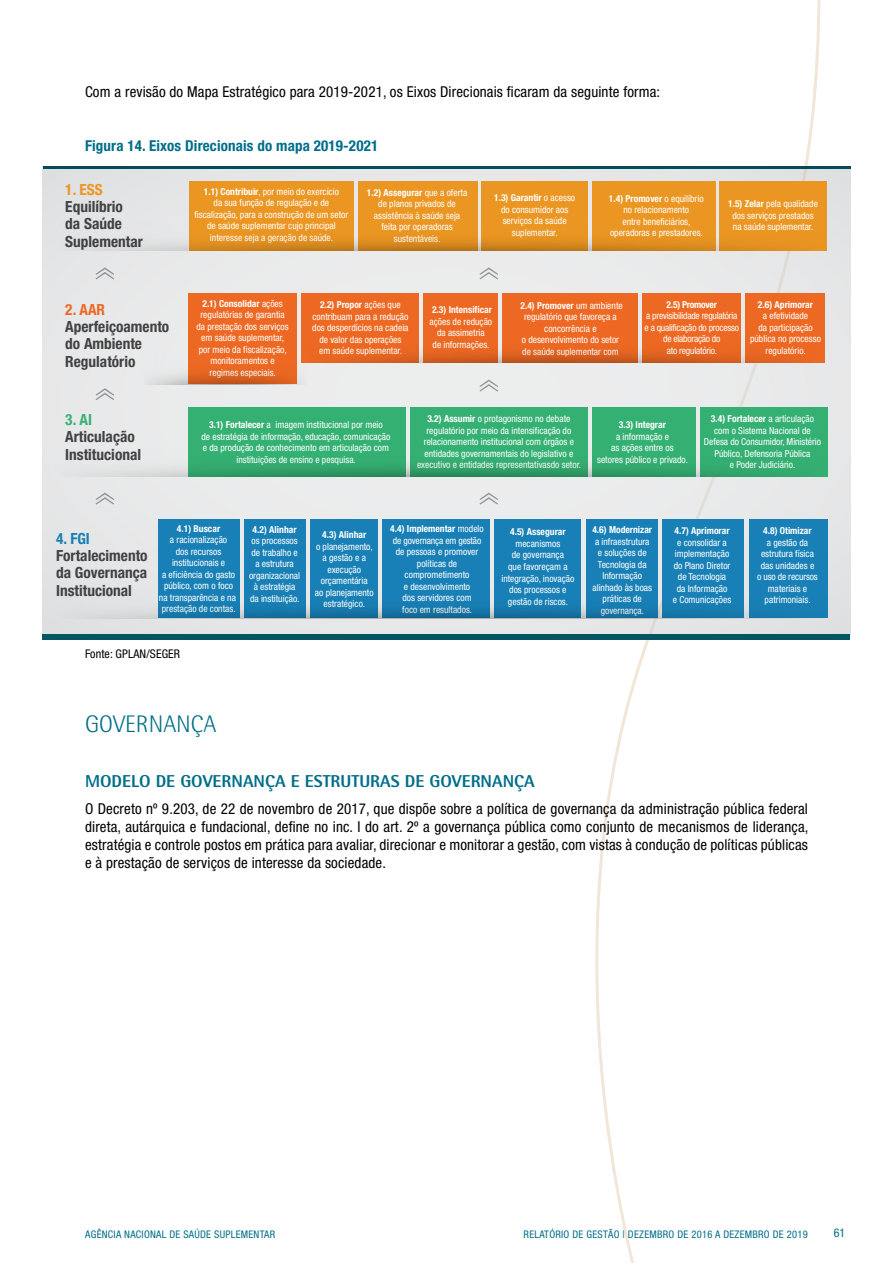
<style>
.page{position:relative;width:893px;height:1263px;background:#fff}
.page>*{position:absolute;margin:0;border:0;box-sizing:border-box;transform-origin:0 0}
.t1{font:24px "Rotis Semi Sans 45 Light";color:#006e89}
.t2{font:700 17.25px "Rotis Semi Sans 75 Extra";color:#006e89}
.t3{font:700 condensed 15.3px/17.2px "Helvetica Neue";color:#414042}
.t4{font:700 condensed 15.3px "Helvetica Neue";color:#eb9622}
.t5{font:700 condensed 15.3px "Helvetica Neue";color:#ed6923}
.t6{font:700 condensed 15.3px "Helvetica Neue";color:#1880b6}
.t7{font:700 condensed 15.3px "Helvetica Neue";color:#35b073}
.t8{font:condensed 15px/18px "Helvetica Neue";letter-spacing:.01em;color:#000;text-align:justify}
.t9{font:700 condensed 15px "Helvetica Neue";letter-spacing:.01em;color:#006e89}
.t10{font:condensed 12px "Helvetica Neue";letter-spacing:.01em;color:#000}
.t11{font:condensed 12px "Helvetica Neue";color:#006e89}
.t12{font:condensed 10.5px "Helvetica Neue";letter-spacing:.025em;color:#006e89}
.t13{font:condensed 9.6px/11.6px "Helvetica Neue";color:#fff;text-align:center}
.t14{font:700 condensed 9.6px "Helvetica Neue";color:#fff}
.t15{font:condensed 9.6px/11.6px "Helvetica Neue";letter-spacing:-.025em;color:#fff;text-align:center}
.t16{font:700 condensed 9.6px "Helvetica Neue";letter-spacing:-.025em;color:#fff}
.s1{font-weight:700}
</style>
<div class="page">
<svg style="left:526px;top:0;width:296px;height:1263px"></svg>
<div style="left:43px;top:166px;width:807px;height:470px;background:#e8e9ea"></div>
<div style="left:358px;top:181px;width:119px;height:69px;background:#eb9622"></div>
<div style="left:424px;top:293px;width:74px;height:70px;background:#ed6923"></div>
<div style="left:302px;top:293px;width:117px;height:70px;background:#ed6923"></div>
<div style="left:188px;top:293px;width:109px;height:91px;background:#ed6923"></div>
<div style="left:745px;top:293px;width:80px;height:70px;background:#ed6923"></div>
<div style="left:642px;top:293px;width:99px;height:70px;background:#ed6923"></div>
<div style="left:503px;top:293px;width:135px;height:70px;background:#ed6923"></div>
<div style="left:189px;top:181px;width:165px;height:69px;background:#eb9622"></div>
<div style="left:592px;top:181px;width:124px;height:69px;background:#eb9622"></div>
<div style="left:481px;top:181px;width:107px;height:69px;background:#eb9622"></div>
<div style="left:244px;top:520px;width:61px;height:98px;background:#1880b6"></div>
<div style="left:158px;top:520px;width:81px;height:98px;background:#1880b6"></div>
<div style="left:310px;top:520px;width:68px;height:98px;background:#1880b6"></div>
<div style="left:720px;top:181px;width:107px;height:69px;background:#eb9622"></div>
<div style="left:383px;top:520px;width:107px;height:98px;background:#1880b6"></div>
<div style="left:495px;top:520px;width:86px;height:98px;background:#1880b6"></div>
<div style="left:586px;top:520px;width:72px;height:98px;background:#1880b6"></div>
<div style="left:662px;top:520px;width:82px;height:98px;background:#1880b6"></div>
<div style="left:749px;top:520px;width:78px;height:98px;background:#1880b6"></div>
<hr style="left:43px;top:166px;width:807px;height:2px;background:#065563">
<svg style="left:301px;top:334px;width:488px;height:29px"></svg>
<svg style="left:152px;top:356px;width:160px;height:28px"></svg>
<svg style="left:77px;top:223px;width:750px;height:28px"></svg>
<div style="left:43px;top:634px;width:807px;height:5px;background:#065563"></div>
<div style="left:188px;top:408px;width:218px;height:69px;background:#35b073"></div>
<div style="left:410px;top:408px;width:178px;height:69px;background:#35b073"></div>
<div style="left:592px;top:408px;width:104px;height:69px;background:#35b073"></div>
<div style="left:700px;top:408px;width:127px;height:69px;background:#35b073"></div>
<svg style="left:92px;top:448px;width:736px;height:28px"></svg>
<svg style="left:61px;top:590px;width:767px;height:28px"></svg>
<svg style="left:479px;top:267px;width:19px;height:12px"></svg>
<svg style="left:479px;top:380px;width:19px;height:11px"></svg>
<svg style="left:479px;top:493px;width:19px;height:11px"></svg>
<svg style="left:96px;top:267px;width:18px;height:12px"></svg>
<svg style="left:96px;top:388px;width:18px;height:12px"></svg>
<svg style="left:96px;top:493px;width:18px;height:11px"></svg>
<h3 class="t8" style="left:85px;top:82px;width:577px">Com a revisão do Mapa Estratégico para 2019-2021, os Eixos Direcionais ficaram da seguinte forma:</h3>
<h3 class="t9" style="left:85px;top:136px;width:295px">Figura 14. Eixos Direcionais do mapa 2019-2021</h3>
<h3 class="t4" style="left:65px;top:180px;width:39px">1. ESS</h3>
<h3 class="t3" style="left:65px;top:198px;width:79px">Equilíbrio<br>da Saúde<br>Suplementar</h3>
<p class="t13" style="left:194px;top:186px;width:155px"><span class="s1">1.1) Contribuir</span>, por meio do exercício<br>da sua função de regulação e de fiscalização, para a construção de um setor de saúde suplementar cujo principal interesse seja a geração de saúde.</p>
<p class="t13" style="left:367px;top:186px;width:102px"><span class="s1">1.2) Assegurar</span> que a oferta de planos privados de assistência à saúde seja feita por operadoras sustentáveis.</p>
<p class="t13" style="left:494px;top:192px;width:83px"><span class="s1">1.3) Garantir</span> o acesso do consumidor aos serviços da saúde suplementar.</p>
<p class="t13" style="left:609px;top:193px;width:96px"><span class="s1">1.4) Promover</span> o equilíbrio no relacionamento<br>entre beneficiários, operadoras e prestadores.</p>
<p class="t13" style="left:728px;top:198px;width:91px"><span class="s1">1.5) Zelar</span> pela qualidade dos serviços prestados na saúde suplementar.</p>
<h3 class="t5" style="left:65px;top:300px;width:41px">2. AAR</h3>
<h3 class="t3" style="left:65px;top:318px;width:105px">Aperfeiçoamento do Ambiente<br>Regulatório</h3>
<h3 class="t7" style="left:65px;top:410px;width:28px">3. AI</h3>
<h3 class="t3" style="left:65px;top:428px;width:77px">Articulação<br>Institucional</h3>
<p class="t13" style="left:196px;top:297px;width:94px"><span class="s1">2.1) Consolidar</span> ações regulatórias de garantia da prestação dos serviços em saúde suplementar, por meio da fiscalização, monitoramentos e regimes especiais.</p>
<p class="t14" style="left:432px;top:304px;width:61px">2.3) Intensificar</p>
<p class="t13" style="left:312px;top:299px;width:98px"><span class="s1">2.2) Propor</span> ações que contribuam para a redução dos desperdícios na cadeia de valor das operações<br>em saúde suplementar.</p>
<p class="t13" style="left:430px;top:316px;width:64px">ações de redução da assimetria<br>de informações.</p>
<p class="t13" style="left:520px;top:299px;width:104px"><span class="s1">2.4) Promover</span> um ambiente regulatório que favoreça a concorrência e<br>o desenvolvimento do setor de saúde suplementar com</p>
<p class="t16" style="left:667px;top:298px;width:52px">2.5) Promover</p>
<p class="t15" style="left:645px;top:310px;width:96px">a previsibilidade regulatória e a qualificação do processo de elaboração do<br>ato regulatório.</p>
<p class="t14" style="left:758px;top:298px;width:57px">2.6) Aprimorar</p>
<p class="t13" style="left:750px;top:310px;width:72px">a efetividade<br>da participação pública no processo regulatório.</p>
<p class="t13" style="left:417px;top:413px;width:166px"><span class="s1">3.2) Assumir</span> o protagonismo no debate regulatório por meio da intensificação do relacionamento institucional com órgãos e entidades governamentais do legislativo e executivo e entidades representativasdo setor.</p>
<p class="t13" style="left:201px;top:419px;width:191px"><span class="s1">3.1) Fortalecer</span> a imagem institucional por meio<br>de estratégia de informação, educação, comunicação e da produção de conhecimento em articulação com instituições de ensino e pesquisa.</p>
<p class="t14" style="left:619px;top:419px;width:49px">3.3) Integrar</p>
<p class="t13" style="left:597px;top:430px;width:93px">a informação e<br>as ações entre os<br>setores público e privado.</p>
<p class="t13" style="left:704px;top:413px;width:119px"><span class="s1">3.4) Fortalecer</span> a articulação com o Sistema Nacional de<br>Defesa do Consumidor, Ministério<br>Público, Defensoria Pública<br>e Poder Judiciário.</p>
<h3 class="t6" style="left:56px;top:529px;width:35px">4. FGI</h3>
<h3 class="t3" style="left:56px;top:547px;width:93px;text-align:justify">Fortalecimento da Governança Institucional</h3>
<p class="t14" style="left:177px;top:522px;width:45px">4.1) Buscar</p>
<p class="t13" style="left:159px;top:534px;width:79px">a racionalização<br>dos recursos institucionais e<br>a eficiência do gasto público, com o foco na transparência e na prestação de contas.</p>
<p class="t14" style="left:253px;top:523px;width:46px">4.2) Alinhar</p>
<p class="t13" style="left:249px;top:535px;width:53px">os processos de trabalho e a estrutura organizacional à estratégia da instituição.</p>
<p class="t10" style="left:85px;top:647px;width:97px">Fonte: GPLAN/SEGER</p>
<p class="t14" style="left:322px;top:529px;width:46px">4.3) Alinhar</p>
<p class="t13" style="left:315px;top:540px;width:60px">o planejamento, a gestão e a execução orçamentária<br>ao planejamento estratégico.</p>
<p class="t13" style="left:390px;top:523px;width:95px"><span class="s1">4.4) Implementar</span> modelo de governança em gestão de pessoas e promover políticas de comprometimento<br>e desenvolvimento<br>dos servidores com<br>foco em resultados.</p>
<p class="t14" style="left:510px;top:526px;width:57px">4.5) Assegurar</p>
<p class="t13" style="left:501px;top:538px;width:74px">mecanismos<br>de governança<br>que favoreçam a integração, inovação dos processos e gestão de riscos.</p>
<p class="t14" style="left:592px;top:524px;width:61px">4.6) Modernizar</p>
<p class="t13" style="left:592px;top:535px;width:61px">a infraestrutura e soluções de<br>Tecnologia da<br>Informação alinhado às boas práticas de governança.</p>
<p class="t14" style="left:674px;top:525px;width:57px">4.7) Aprimorar</p>
<p class="t13" style="left:673px;top:536px;width:60px">e consolidar a implementação do Plano Diretor de Tecnologia da Informação<br>e Comunicações</p>
<p class="t14" style="left:763px;top:525px;width:50px">4.8) Otimizar</p>
<p class="t13" style="left:757px;top:536px;width:62px">a gestão da estrutura física das unidades e<br>o uso de recursos materiais e patrimoniais.</p>
<h1 class="t1" style="left:85px;top:710px;width:133px">GOVERNANÇA</h1>
<h2 class="t2" style="left:85px;top:770px;width:451px">MODELO DE GOVERNANÇA E ESTRUTURAS DE GOVERNANÇA</h2>
<p class="t8" style="left:85px;top:799px;width:725px">O Decreto nº 9.203, de 22 de novembro de 2017, que dispõe sobre a política de governança da administração pública federal direta, autárquica e fundacional, define no inc. I do art. 2º a governança pública como conjunto de mecanismos de liderança, estratégia e controle postos em prática para avaliar, direcionar e monitorar a gestão, com vistas à condução de políticas públicas e à prestação de serviços de interesse da sociedade.</p>
<p class="t12" style="left:85px;top:1228px;width:191px">AGÊNCIA NACIONAL DE SAÚDE SUPLEMENTAR</p>
<p class="t12" style="left:524px;top:1228px;width:286px">RELATÓRIO DE GESTÃO | DEZEMBRO DE 2016 A DEZEMBRO DE 2019</p>
<p class="t11" style="left:834px;top:1226px;width:13px">61</p>
</div>
